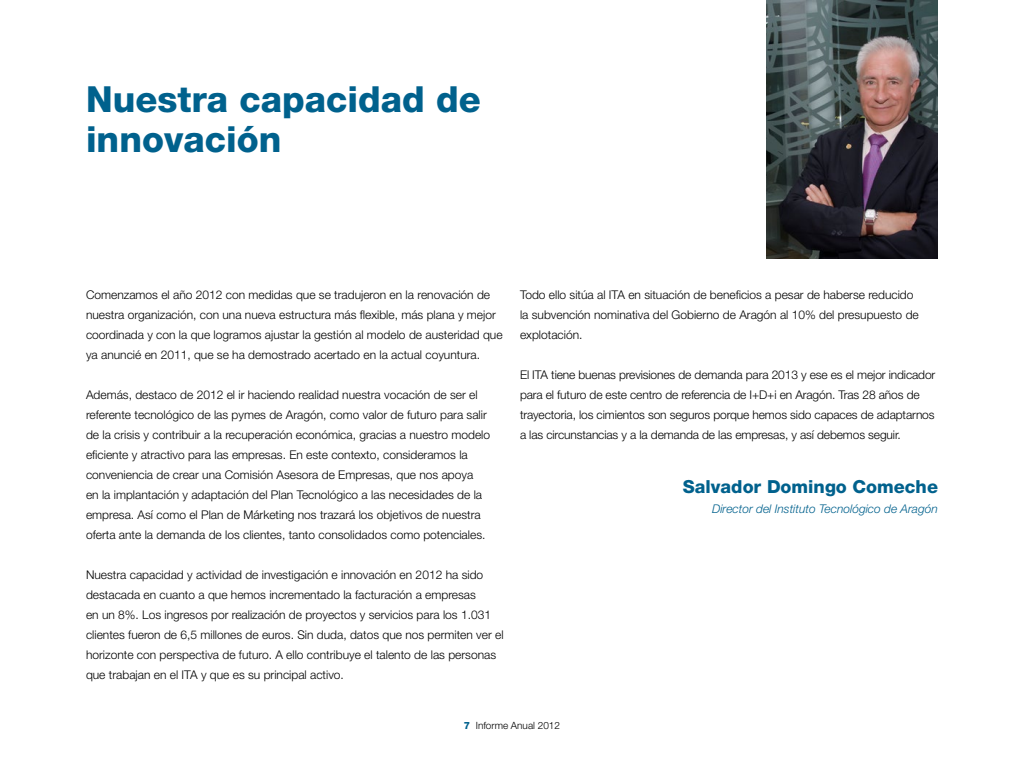
<style>
.page{position:relative;width:1024px;height:768px;background:#fff}
.page>*{position:absolute;margin:0;border:0;box-sizing:border-box;transform-origin:0 0}
.t1{font:800 36px/40px "Helvetica Neue LT Std";color:#00618d}
.t2{font:800 18px "Helvetica Neue LT Std";color:#00618d}
.t3{font:300 12px/20px "Helvetica Neue LT Std";color:#000}
.t4{font:italic 300 12px "Helvetica Neue LT Std";color:#00618d}
.t5{font:300 10px "Helvetica Neue LT Std";color:#000}
.s1{font-weight:800;color:#00618d}
</style>
<div class="page">
<img style="left:766px;top:0;width:172px;height:258px">
<h1 class="t1" style="left:86px;top:79px;width:396px">Nuestra capacidad de innovación</h1>
<p class="t3" style="left:86px;top:284px;width:418px">Comenzamos el año 2012 con medidas que se tradujeron en la renovación de nuestra organización, con una nueva estructura más flexible, más plana y mejor coordinada y con la que logramos ajustar la gestión al modelo de austeridad que ya anuncié en 2011, que se ha demostrado acertado en la actual coyuntura.</p>
<p class="t3" style="left:86px;top:384px;width:406px">Además, destaco de 2012 el ir haciendo realidad nuestra vocación de ser el referente tecnológico de las pymes de Aragón, como valor de futuro para salir de la crisis y contribuir a la recuperación económica, gracias a nuestro modelo eficiente y atractivo para las empresas. En este contexto, consideramos la conveniencia de crear una Comisión Asesora de Empresas, que nos apoya<br>en la implantación y adaptación del Plan Tecnológico a las necesidades de la empresa. Así como el Plan de Márketing nos trazará los objetivos de nuestra oferta ante la demanda de los clientes, tanto consolidados como potenciales.</p>
<p class="t3" style="left:86px;top:564px;width:419px">Nuestra capacidad y actividad de investigación e innovación en 2012 ha sido destacada en cuanto a que hemos incrementado la facturación a empresas<br>en un 8%. Los ingresos por realización de proyectos y servicios para los 1.031 clientes fueron de 6,5 millones de euros. Sin duda, datos que nos permiten ver el horizonte con perspectiva de futuro. A ello contribuye el talento de las personas que trabajan en el ITA y que es su principal activo.</p>
<p class="t3" style="left:520px;top:284px;width:400px">Todo ello sitúa al ITA en situación de beneficios a pesar de haberse reducido la subvención nominativa del Gobierno de Aragón al 10% del presupuesto de explotación.</p>
<p class="t3" style="left:520px;top:364px;width:417px">El ITA tiene buenas previsiones de demanda para 2013 y ese es el mejor indicador para el futuro de este centro de referencia de I+D+i en Aragón. Tras 28 años de trayectoria, los cimientos son seguros porque hemos sido capaces de adaptarnos a las circunstancias y a la demanda de las empresas, y así debemos seguir.</p>
<h2 class="t2" style="left:683px;top:476px;width:257px">Salvador Domingo Comeche</h2>
<p class="t4" style="left:712px;top:502px;width:227px">Director del Instituto Tecnológico de Aragón</p>
<p class="t5" style="left:464px;top:719px;width:98px"><span class="s1">7</span> Informe Anual 2012</p>
</div>
